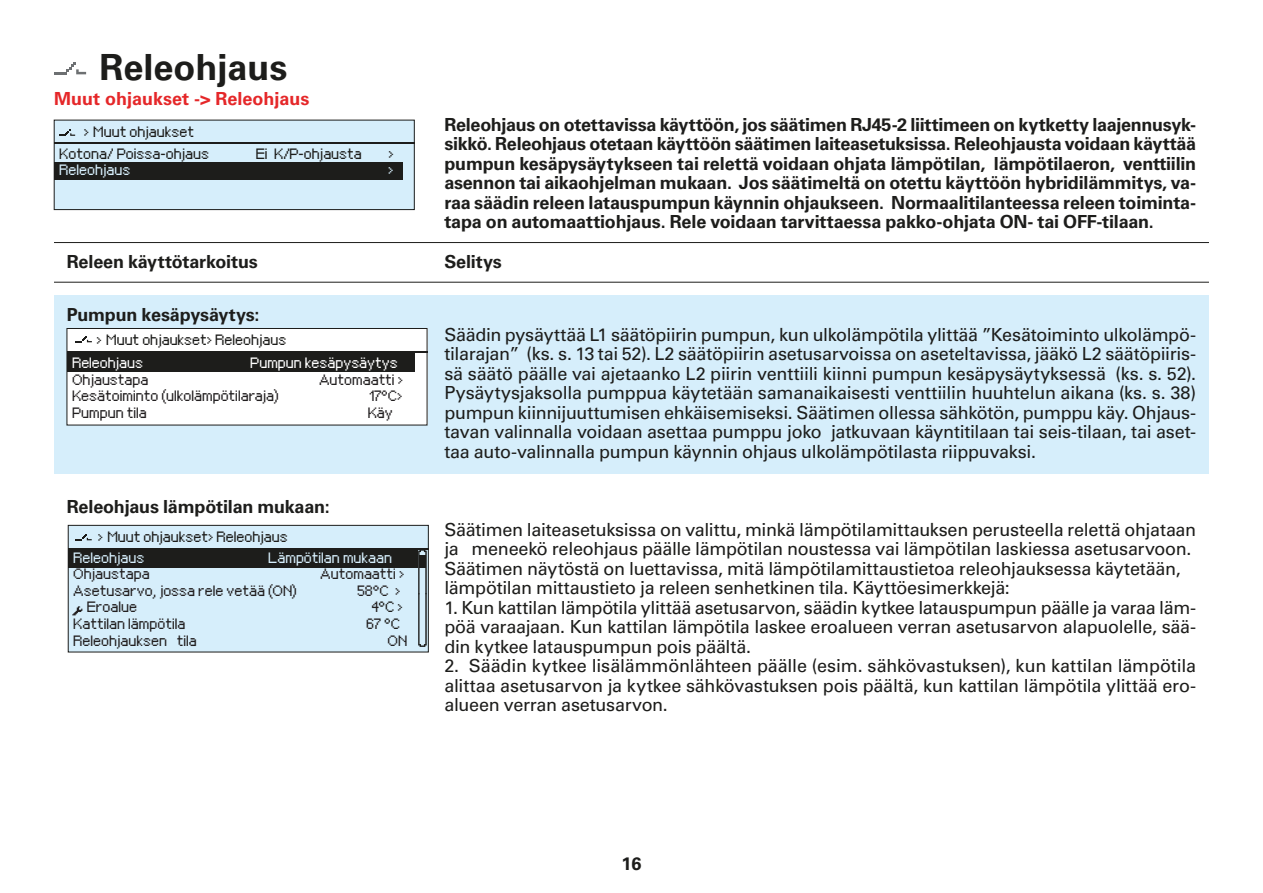
<style>
.page{position:relative;width:1263px;height:893px;background:#fff}
.page>*{position:absolute;margin:0;border:0;box-sizing:border-box;transform-origin:0 0}
.Otsake{font:700 36px "Univers LT Std";color:#1d1d1b}
.Leipäteksti_12_pt{font:18px/19.5px "Univers LT Std";letter-spacing:-.015em;color:#1d1d1b;text-align:justify}
.Leipäteksti_12_pt-2{font:700 18px/19.5px "Univers LT Std";letter-spacing:-.01em;color:#1d1d1b;text-align:justify}
.ylämäärite_12___13_B{font:700 18px "Univers LT Std";color:#e52729}
.t1{font:10.5px "px sans nouveaux";letter-spacing:.01em;color:#232021}
.t2{font:10.5px "px sans nouveaux";letter-spacing:.01em;color:#1d1d1b}
.t3{font:10.5px "px sans nouveaux";letter-spacing:.01em;color:#d6eefb}
.t4{font:10.5px "px sans nouveaux";letter-spacing:.005em;color:#fff}
.s1{color:#232021}
.s2{color:#1d1d1b}
</style>
<div class="page">
<div style="left:54px;top:295px;width:1155px;height:179px;background:#d6eefb"></div>
<hr style="left:54px;top:242px;width:1155px;height:1px;background:#1d1d1b">
<hr style="left:54px;top:282px;width:1155px;height:1px;background:#1d1d1b">
<div style="left:54px;top:120px;width:360px;height:90px;background:#d6eefb"></div>
<div style="left:54px;top:120px;width:360px;height:90px;border:1px solid #1d1d1b"></div>
<div style="left:54px;top:162px;width:349px;height:18px;background:#1d1d1b"></div>
<hr style="left:54px;top:143px;width:360px;height:1px;background:#1d1d1b">
<div style="left:67px;top:328px;width:360px;height:97px;background:#fff"></div>
<div style="left:67px;top:328px;width:360px;height:97px;border:1px solid #1d1d1b"></div>
<div style="left:67px;top:352px;width:348px;height:20px;background:#1d1d1b"></div>
<hr style="left:67px;top:351px;width:360px;height:1px;background:#1d1d1b">
<svg style="left:54px;top:62px;width:32px;height:12px"></svg>
<svg style="left:59px;top:130px;width:16px;height:6px"></svg>
<svg style="left:76px;top:336px;width:16px;height:6px"></svg>
<div style="left:68px;top:525px;width:360px;height:127px;background:#d6eefb"></div>
<div style="left:68px;top:525px;width:360px;height:127px;border:1px solid #1d1d1b"></div>
<div style="left:68px;top:548px;width:350px;height:20px;background:#1d1d1b"></div>
<hr style="left:68px;top:548px;width:360px;height:1px;background:#1d1d1b">
<svg style="left:72px;top:606px;width:10px;height:9px"></svg>
<svg style="left:76px;top:534px;width:16px;height:6px"></svg>
<svg style="left:418px;top:549px;width:9px;height:98px"></svg>
<p class="Otsake" style="left:99px;top:46px;width:190px">Releohjaus</p>
<p class="ylämäärite_12___13_B" style="left:54px;top:88px;width:257px">Muut ohjaukset -&gt; Releohjaus</p>
<p class="t2" style="left:85px;top:127px;width:112px">&gt; Muut ohjaukset</p>
<p class="t2" style="left:60px;top:149px;width:151px">Kotona/ Poissa-ohjaus</p>
<p class="t2" style="left:256px;top:149px;width:108px">Ei K/P-ohjausta</p>
<p class="t2" style="left:389px;top:149px;width:7px">&gt;</p>
<p class="t3" style="left:60px;top:166px;width:73px">Releohjaus</p>
<p class="t3" style="left:389px;top:166px;width:7px">&gt;</p>
<p class="Leipäteksti_12_pt-2" style="left:444px;top:115px;width:753px">Releohjaus on otettavissa käyttöön, jos säätimen RJ45-2 liittimeen on kytketty laajennusyk&shy;sikkö. Releohjaus otetaan käyttöön säätimen laiteasetuksissa. Releohjausta voidaan käyttää pumpun kesäpysäytykseen tai relettä voidaan ohjata lämpötilan, lämpötilaeron, venttiilin asennon tai aikaohjelman mukaan. Jos säätimeltä on otettu käyttöön hybridilämmitys, va&shy;raa säädin releen latauspumpun käynnin ohjaukseen. Normaalitilanteessa releen toiminta&shy;tapa on automaattiohjaus. Rele voidaan tarvittaessa pakko-ohjata ON- tai OFF-tilaan.</p>
<p class="Leipäteksti_12_pt-2" style="left:67px;top:252px;width:193px">Releen käyttötarkoitus</p>
<p class="Leipäteksti_12_pt-2" style="left:444px;top:252px;width:59px">Selitys</p>
<p class="Leipäteksti_12_pt-2" style="left:67px;top:305px;width:194px">Pumpun kesäpysäytys:</p>
<p class="t2" style="left:97px;top:335px;width:191px">&gt; Muut ohjaukset&gt; Releohjaus</p>
<p class="t4" style="left:73px;top:358px;width:73px">Releohjaus</p>
<p class="t4" style="left:251px;top:358px;width:149px">Pumpun kesäpysäytys</p>
<p class="t1" style="left:73px;top:375px;width:78px">Ohjaustapa</p>
<p class="t1" style="left:320px;top:375px;width:85px">Automaatti &gt;</p>
<p class="t1" style="left:73px;top:391px;width:208px">Kesätoiminto (ulkolämpötilaraja)</p>
<p class="t1" style="left:370px;top:391px;width:35px">17°C&gt;</p>
<p class="t1" style="left:73px;top:408px;width:76px">Pumpun tila</p>
<p class="t1" style="left:368px;top:408px;width:27px">Käy</p>
<p class="Leipäteksti_12_pt-2" style="left:67px;top:497px;width:264px">Releohjaus lämpötilan mukaan:</p>
<p class="t2" style="left:99px;top:532px;width:191px">&gt; Muut ohjaukset&gt; Releohjaus</p>
<p class="t3" style="left:74px;top:553px;width:73px">Releohjaus</p>
<p class="t3" style="left:269px;top:553px;width:125px">Lämpötilan mukaan</p>
<p class="t1" style="left:74px;top:570px;width:78px">Ohjaustapa</p>
<p class="t1" style="left:321px;top:570px;width:85px">Automaatti &gt;</p>
<p class="t1" style="left:74px;top:586px;width:225px">Asetusarvo, jossa rele vetää (ON)</p>
<p class="t1" style="left:358px;top:586px;width:45px">58°C &gt;</p>
<p class="t1" style="left:87px;top:603px;width:52px">Eroalue</p>
<p class="t2" style="left:372px;top:603px;width:33px"><span class="s1">4</span>°C &gt;</p>
<p class="t1" style="left:74px;top:619px;width:114px">Kattilan lämpötila</p>
<p class="t1" style="left:367px;top:619px;width:36px">67 <span class="s2">°C</span></p>
<p class="t1" style="left:74px;top:636px;width:125px">Releohjauksen tila</p>
<p class="t1" style="left:388px;top:636px;width:21px">ON</p>
<p class="Leipäteksti_12_pt" style="left:444px;top:325px;width:753px">Säädin pysäyttää L1 säätöpiirin pumpun, kun ulkolämpötila ylittää ”Kesätoiminto ulkolämpö&shy;tilarajan” (ks. s. 13 tai 52). L2 säätöpiirin asetusarvoissa on aseteltavissa, jääkö L2 säätöpiiris&shy;sä säätö päälle vai ajetaanko L2 piirin venttiili kiinni pumpun kesäpysäytyksessä (ks. s. 52).<br>Pysäytysjaksolla pumppua käytetään samanaikaisesti venttiilin huuhtelun aikana (ks. s. 38) pumpun kiinnijuuttumisen ehkäisemiseksi. Säätimen ollessa sähkötön, pumppu käy. Ohjaus&shy;tavan valinnalla voidaan asettaa pumppu joko jatkuvaan käyntitilaan tai seis-tilaan, tai aset&shy;taa auto-valinnalla pumpun käynnin ohjaus ulkolämpötilasta riippuvaksi.</p>
<p class="Leipäteksti_12_pt" style="left:444px;top:520px;width:753px">Säätimen laiteasetuksissa on valittu, minkä lämpötilamittauksen perusteella relettä ohjataan ja meneekö releohjaus päälle lämpötilan noustessa vai lämpötilan laskiessa asetusarvoon.</p>
<p class="Leipäteksti_12_pt" style="left:444px;top:559px;width:738px">Säätimen näytöstä on luettavissa, mitä lämpötilamittaustietoa releohjauksessa käytetään,</p>
<p class="Leipäteksti_12_pt" style="left:444px;top:578px;width:567px">lämpötilan mittaustieto ja releen senhetkinen tila. Käyttöesimerkkejä:</p>
<p class="Leipäteksti_12_pt" style="left:444px;top:598px;width:753px">1. Kun kattilan lämpötila ylittää asetusarvon, säädin kytkee latauspumpun päälle ja varaa läm&shy;pöä varaajaan. Kun kattilan lämpötila laskee eroalueen verran asetusarvon alapuolelle, sää&shy;din kytkee latauspumpun pois päältä.</p>
<p class="Leipäteksti_12_pt" style="left:444px;top:656px;width:753px">2. Säädin kytkee lisälämmönlähteen päälle (esim. sähkövastuksen), kun kattilan lämpötila alittaa asetusarvon ja kytkee sähkövastuksen pois päältä, kun kattilan lämpötila ylittää ero&shy;alueen verran asetusarvon.</p>
<p class="Leipäteksti_12_pt-2" style="left:621px;top:854px;width:22px">16</p>
</div>
